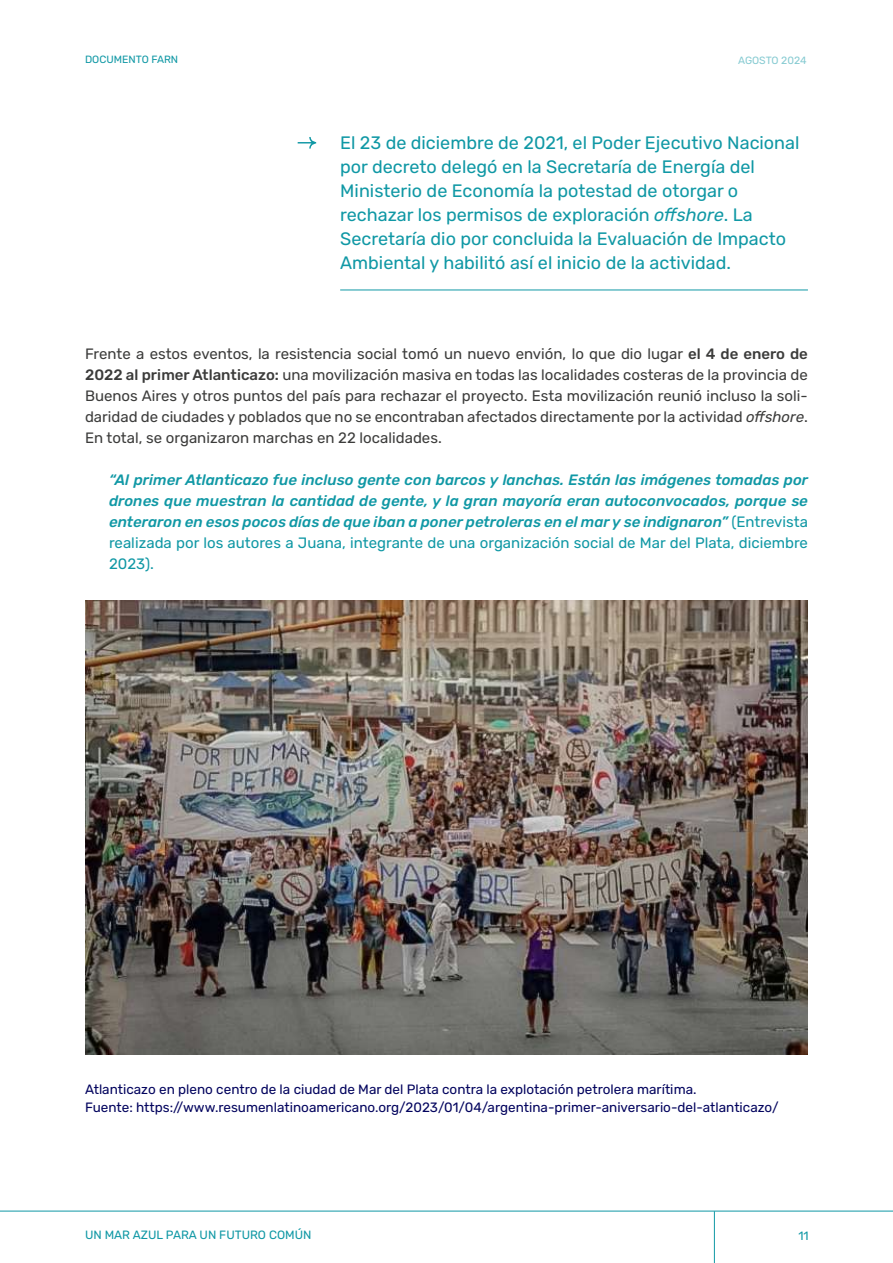
<style>
.page{position:relative;width:893px;height:1263px;background:#fff}
.page>*{position:absolute;margin:0;border:0;box-sizing:border-box;transform-origin:0 0}
.t1{font:18px/24px "Rubik";color:#1098a5}
.t2{font:15px/21px "Rubik";color:#3c3c3b;text-align:justify}
.t3{font:italic 500 15px/21px "Rubik";color:#1098a5;text-align:justify}
.t4{font:13.5px/18px "Rubik";color:#03045e}
.t5{font:12px "Rubik";color:#1098a5}
.t6{font:10.5px "Rubik";color:#1098a5}
.t7{font:10.5px "Rubik";letter-spacing:-.005em;color:#87cbd2}
.s1{font-style:italic}
.s2{font-weight:500}
.s3{font-weight:400;font-style:normal}
</style>
<div class="page">
<hr style="left:0;top:1211px;width:893px;height:1px;background:#1098a5">
<hr style="left:714px;top:1211px;width:1px;height:52px;background:#1098a5">
<hr style="left:340px;top:290px;width:468px;height:1px;background:#1098a5">
<img style="left:85px;top:600px;width:723px;height:455px">
<svg style="left:298px;top:137px;width:18px;height:12px"></svg>
<p class="t6" style="left:85px;top:53px;width:95px">DOCUMENTO FARN</p>
<p class="t7" style="left:738px;top:55px;width:70px">AGOSTO 2024</p>
<p class="t1" style="left:340px;top:131px;width:461px">El 23 de diciembre de 2021, el Poder Ejecutivo Nacional por decreto delegó en la Secretaría de Energía del Ministerio de Economía la potestad de otorgar o rechazar los permisos de exploración <span class="s1">offshore</span>. La Secretaría dio por concluida la Evaluación de Impacto Ambiental y habilitó así el inicio de la actividad.</p>
<p class="t2" style="left:85px;top:343px;width:724px">Frente a estos eventos, la resistencia social tomó un nuevo envión, lo que dio lugar <span class="s2">el 4 de enero de 2022 al primer Atlanticazo:</span> una movilización masiva en todas las localidades costeras de la provincia de Buenos Aires y otros puntos del país para rechazar el proyecto. Esta movilización reunió incluso la soli&shy;daridad de ciudades y poblados que no se encontraban afectados directamente por la actividad <span class="s1">offshore</span>.<br>En total, se organizaron marchas en 22 localidades.</p>
<p class="t3" style="left:109px;top:469px;width:701px">“Al primer Atlanticazo fue incluso gente con barcos y lanchas. Están las imágenes tomadas por drones que muestran la cantidad de gente, y la gran mayoría eran autoconvocados, porque se enteraron en esos pocos días de que iban a poner petroleras en el mar y se indignaron” <span class="s3">(Entrevista realizada por los autores a Juana, integrante de una organización social de Mar del Plata, diciembre 2023).</span></p>
<p class="t4" style="left:85px;top:1080px;width:695px">Atlanticazo en pleno centro de la ciudad de Mar del Plata contra la explotación petrolera marítima.<br>Fuente: https://www.resumenlatinoamericano.org/2023/01/04/argentina-primer-aniversario-del-atlanticazo/</p>
<p class="t5" style="left:85px;top:1228px;width:228px">UN MAR AZUL PARA UN FUTURO COMÚN</p>
<p class="t5" style="left:798px;top:1229px;width:12px">11</p>
</div>
